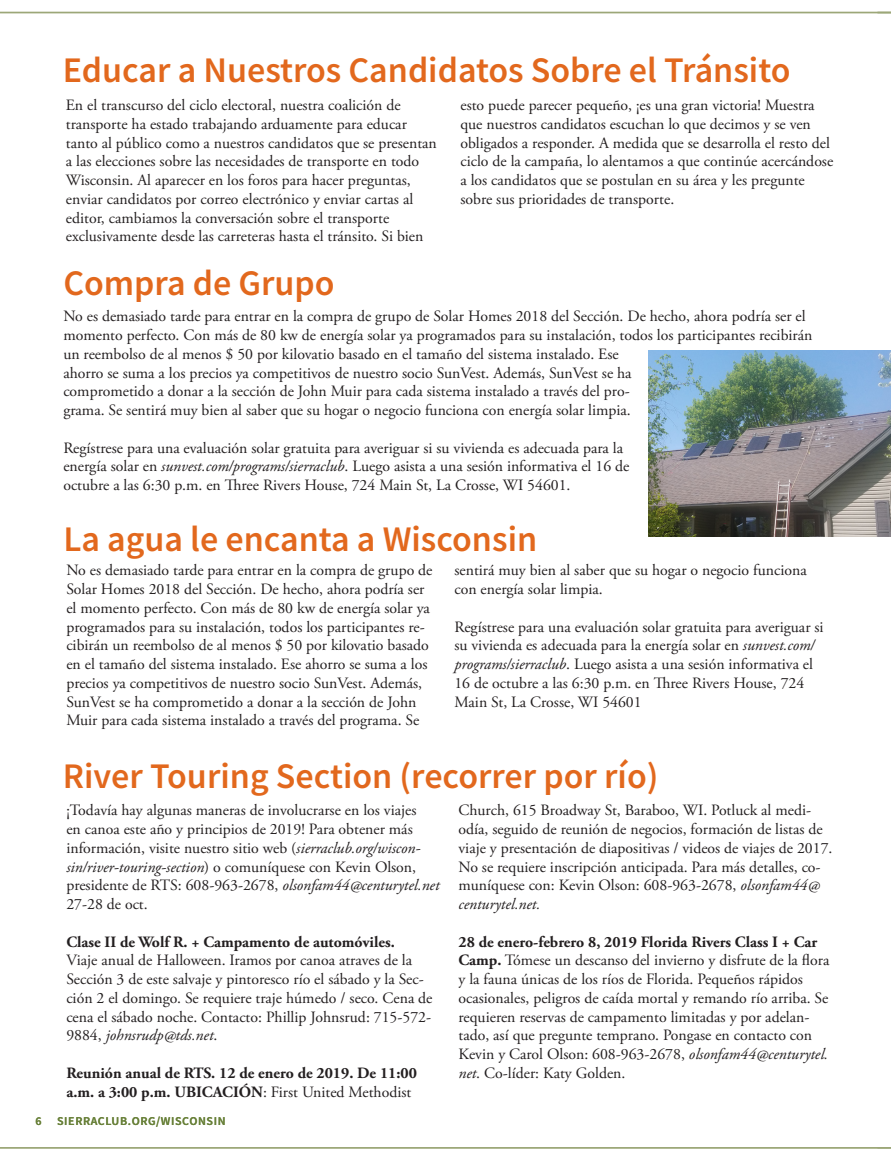
<style>
.page{position:relative;width:891px;height:1161px;background:#fff}
.page>*{position:absolute;margin:0;border:0;box-sizing:border-box;transform-origin:0 0}
.t1{font:600 36px "Source Sans Pro";color:#e2681d}
.Body_Text{font:15.75px/18.8px "Adobe Garamond Pro";color:#231f20}
.Body_Text-2{font:700 15.75px/18.8px "Adobe Garamond Pro";color:#231f20}
.t2{font:600 12px "Source Sans Pro";letter-spacing:.05em;color:#69813a}
.s1{font-style:italic}
.s2{font-weight:400}
.s3{font-weight:700}
</style>
<div class="page">
<img style="left:649px;top:350px;width:242px;height:186px">
<hr style="left:0;top:12px;width:891px;height:1px;background:#9ca778">
<hr style="left:0;top:1147px;width:891px;height:2px;background:#9ca778">
<svg style="left:878px;top:1148px;width:13px;height:1px"></svg>
<p class="t1" style="left:63px;top:46px;width:729px">Educar a Nuestros Candidatos Sobre el Tránsito</p>
<p class="Body_Text" style="left:66px;top:96px;width:336px">En el transcurso del ciclo electoral, nuestra coalición de</p>
<p class="Body_Text" style="left:66px;top:115px;width:372px">transporte ha estado trabajando arduamente para educar tanto al público como a nuestros candidatos que se presentan a las elecciones sobre las necesidades de transporte en todo Wisconsin. Al aparecer en los foros para hacer preguntas,</p>
<p class="Body_Text" style="left:66px;top:190px;width:349px">enviar candidatos por correo electrónico y enviar cartas al editor, cambiamos la conversación sobre el transporte</p>
<p class="Body_Text" style="left:66px;top:227px;width:359px">exclusivamente desde las carreteras hasta el tránsito. Si bien</p>
<p class="Body_Text" style="left:460px;top:96px;width:374px">esto puede parecer pequeño, ¡es una gran victoria! Muestra que nuestros candidatos escuchan lo que decimos y se ven obligados a responder. A medida que se desarrolla el resto del ciclo de la campaña, lo alentamos a que continúe acercándose a los candidatos que se postulan en su área y les pregunte sobre sus prioridades de transporte.</p>
<p class="t1" style="left:63px;top:260px;width:273px">Compra de Grupo</p>
<p class="Body_Text" style="left:63px;top:307px;width:751px">No es demasiado tarde para entrar en la compra de grupo de Solar Homes 2018 del Sección. De hecho, ahora podría ser el momento perfecto. Con más de 80 kw de energía solar ya programados para su instalación, todos los participantes recibirán un reembolso de al menos $ 50 por kilovatio basado en el tamaño del sistema instalado. Ese<br>ahorro se suma a los precios ya competitivos de nuestro socio SunVest. Además, SunVest se ha<br>comprometido a donar a la sección de John Muir para cada sistema instalado a través del pro-<br>grama. Se sentirá muy bien al saber que su hogar o negocio funciona con energía solar limpia.</p>
<p class="Body_Text" style="left:63px;top:439px;width:568px">Regístrese para una evaluación solar gratuita para averiguar si su vivienda es adecuada para la energía solar en <span class="s1">sunvest.com/programs/sierraclub</span>. Luego asista a una sesión informativa el 16 de octubre a las 6:30 p.m. en Three Rivers House, 724 Main St, La Crosse, WI 54601.</p>
<p class="t1" style="left:63px;top:515px;width:475px">La agua le encanta a Wisconsin</p>
<p class="Body_Text" style="left:66px;top:562px;width:368px">No es demasiado tarde para entrar en la compra de grupo de Solar Homes 2018 del Sección. De hecho, ahora podría ser el momento perfecto. Con más de 80 kw de energía solar ya programados para su instalación, todos los participantes re&shy;cibirán un reembolso de al menos $ 50 por kilovatio basado en el tamaño del sistema instalado. Ese ahorro se suma a los precios ya competitivos de nuestro socio SunVest. Además, SunVest se ha comprometido a donar a la sección de John Muir para cada sistema instalado a través del programa. Se</p>
<p class="Body_Text" style="left:454px;top:562px;width:354px">sentirá muy bien al saber que su hogar o negocio funciona con energía solar limpia.</p>
<p class="Body_Text" style="left:454px;top:618px;width:371px">Regístrese para una evaluación solar gratuita para averiguar si su vivienda es adecuada para la energía solar en <span class="s1">sunvest.com/ programs/sierraclub</span>. Luego asista a una sesión informativa el 16 de octubre a las 6:30 p.m. en Three Rivers House, 724<br>Main St, La Crosse, WI 54601</p>
<p class="t1" style="left:63px;top:753px;width:597px">River Touring Section (recorrer por río)</p>
<p class="Body_Text" style="left:66px;top:802px;width:375px">¡Todavía hay algunas maneras de involucrarse en los viajes<br>en canoa este año y principios de 2019! Para obtener más información, visite nuestro sitio web (<span class="s1">sierraclub.org/wiscon&shy;sin/river-touring-section</span>) o comuníquese con Kevin Olson, presidente de RTS: 608-963-2678, <span class="s1">olsonfam44@centurytel.net </span>27-28 de oct.</p>
<p class="Body_Text-2" style="left:66px;top:933px;width:330px">Clase II de Wolf R. + Campamento de automóviles.</p>
<p class="Body_Text" style="left:66px;top:952px;width:368px">Viaje anual de Halloween. Iramos por canoa atraves de la Sección 3 de este salvaje y pintoresco río el sábado y la Sec&shy;ción 2 el domingo. Se requiere traje húmedo / seco. Cena de cena el sábado noche. Contacto: Phillip Johnsrud: 715-572- 9884, <span class="s1">johnsrudp@tds.net</span>.</p>
<p class="Body_Text-2" style="left:66px;top:1064px;width:352px">Reunión anual de RTS. 12 de enero de 2019. De 11:00 a.m. a 3:00 p.m. UBICACIÓN<span class="s2">: First United Methodist</span></p>
<p class="t2" style="left:35px;top:1113px;width:8px">6</p>
<p class="t2" style="left:57px;top:1113px;width:170px">SIERRACLUB.ORG/WISCONSIN</p>
<p class="Body_Text" style="left:459px;top:802px;width:376px">Church, 615 Broadway St, Baraboo, WI. Potluck al medi&shy;odía, seguido de reunión de negocios, formación de listas de viaje y presentación de diapositivas / videos de viajes de 2017.<br>No se requiere inscripción anticipada. Para más detalles, co&shy;muníquese con: Kevin Olson: 608-963-2678, <span class="s1">olsonfam44@ centurytel.net.</span></p>
<p class="Body_Text" style="left:459px;top:933px;width:372px"><span class="s3">28 de enero-febrero 8, 2019 Florida Rivers Class I + Car Camp.</span> Tómese un descanso del invierno y disfrute de la flora y la fauna únicas de los ríos de Florida. Pequeños rápidos ocasionales, peligros de caída mortal y remando río arriba. Se requieren reservas de campamento limitadas y por adelan&shy;tado, así que pregunte temprano. Pongase en contacto con Kevin y Carol Olson: 608-963-2678, <span class="s1">olsonfam44@centurytel. net</span>. Co-líder: Katy Golden.</p>
</div>
